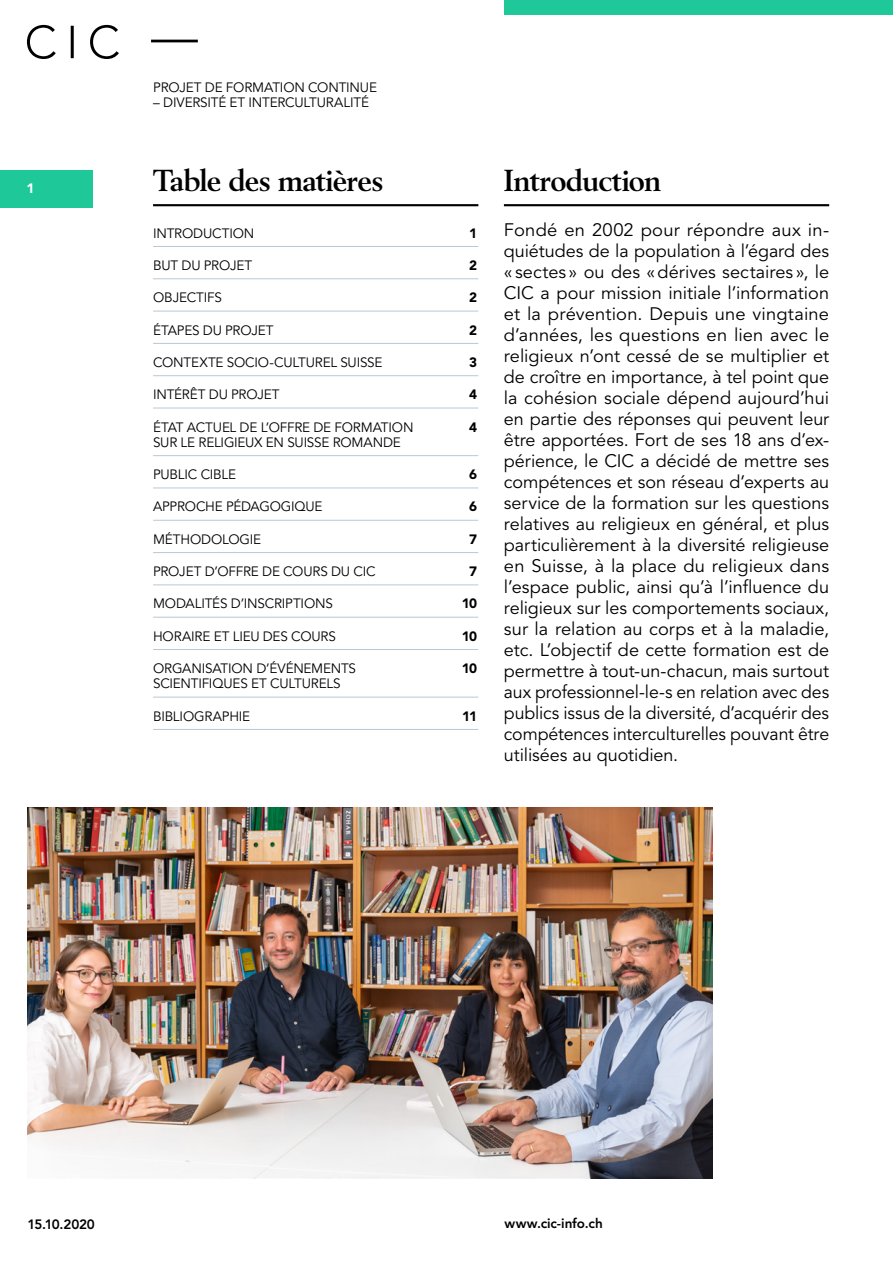
<style>
.page{position:relative;width:893px;height:1263px;background:#fff}
.page>*{position:absolute;margin:0;border:0;box-sizing:border-box;transform-origin:0 0}
.t1{font:700 30px "Berling";letter-spacing:-.025em;color:#000}
.t2{font:18px/21px "Avenir";letter-spacing:-.005em;color:#000;text-align:justify}
.t3{font:13.5px "Avenir";letter-spacing:-.015em;color:#000}
.t4{font:800 13.5px "Avenir";letter-spacing:-.01em;color:#000}
.t5{font:900 13.5px "Avenir";letter-spacing:-.045em;color:#000}
.t6{font:900 13.5px "Avenir";color:#fff}
</style>
<div class="page">
<div style="left:0;top:170px;width:92px;height:37px;background:#1ec899"></div>
<div style="left:504px;top:0;width:389px;height:14px;background:#1ec899"></div>
<svg style="left:27px;top:25px;width:92px;height:34px"></svg>
<hr style="left:151px;top:40px;width:47px;height:2px;background:#000">
<hr style="left:504px;top:204px;width:325px;height:2px;background:#000">
<hr style="left:153px;top:204px;width:325px;height:2px;background:#000">
<hr style="left:153px;top:246px;width:325px;height:1px;background:#b8c9d1">
<hr style="left:153px;top:278px;width:325px;height:1px;background:#b8c9d1">
<hr style="left:153px;top:311px;width:325px;height:1px;background:#b8c9d1">
<hr style="left:153px;top:343px;width:325px;height:1px;background:#b8c9d1">
<hr style="left:153px;top:375px;width:325px;height:1px;background:#b8c9d1">
<hr style="left:153px;top:408px;width:325px;height:1px;background:#b8c9d1">
<hr style="left:153px;top:455px;width:325px;height:1px;background:#b8c9d1">
<hr style="left:153px;top:488px;width:325px;height:1px;background:#b8c9d1">
<hr style="left:153px;top:520px;width:325px;height:1px;background:#b8c9d1">
<hr style="left:153px;top:552px;width:325px;height:1px;background:#b8c9d1">
<hr style="left:153px;top:585px;width:325px;height:1px;background:#b8c9d1">
<hr style="left:153px;top:617px;width:325px;height:1px;background:#b8c9d1">
<hr style="left:153px;top:649px;width:325px;height:1px;background:#b8c9d1">
<hr style="left:153px;top:697px;width:325px;height:1px;background:#b8c9d1">
<hr style="left:153px;top:729px;width:325px;height:1px;background:#b8c9d1">
<img style="left:28px;top:807px;width:684px;height:371px">
<p class="t6" style="left:26px;top:180px;width:9px">1</p>
<p class="t3" style="left:153px;top:79px;width:225px">PROJET DE FORMATION CONTINUE</p>
<p class="t3" style="left:153px;top:95px;width:217px">– DIVERSITÉ ET INTERCULTURALITÉ</p>
<h1 class="t1" style="left:153px;top:163px;width:232px">Table des matières</h1>
<p class="t3" style="left:153px;top:225px;width:103px">INTRODUCTION</p>
<p class="t5" style="left:469px;top:225px;width:9px">1</p>
<p class="t3" style="left:153px;top:258px;width:101px">BUT DU PROJET</p>
<p class="t5" style="left:469px;top:257px;width:9px">2</p>
<p class="t3" style="left:153px;top:290px;width:70px">OBJECTIFS</p>
<p class="t5" style="left:469px;top:289px;width:9px">2</p>
<p class="t3" style="left:153px;top:322px;width:122px">ÉTAPES DU PROJET</p>
<p class="t5" style="left:469px;top:322px;width:9px">2</p>
<p class="t3" style="left:153px;top:354px;width:231px">CONTEXTE SOCIO-CULTUREL SUISSE</p>
<p class="t5" style="left:469px;top:354px;width:9px">3</p>
<p class="t3" style="left:153px;top:387px;width:128px">INTÉRÊT DU PROJET</p>
<p class="t5" style="left:469px;top:386px;width:9px">4</p>
<p class="t3" style="left:153px;top:419px;width:262px">ÉTAT ACTUEL DE L’OFFRE DE FORMATION</p>
<p class="t5" style="left:469px;top:419px;width:9px">4</p>
<p class="t3" style="left:153px;top:434px;width:249px">SUR LE RELIGIEUX EN SUISSE ROMANDE</p>
<p class="t3" style="left:153px;top:467px;width:85px">PUBLIC CIBLE</p>
<p class="t5" style="left:469px;top:466px;width:9px">6</p>
<p class="t3" style="left:153px;top:499px;width:171px">APPROCHE PÉDAGOGIQUE</p>
<p class="t5" style="left:469px;top:499px;width:9px">6</p>
<p class="t3" style="left:153px;top:531px;width:110px">MÉTHODOLOGIE</p>
<p class="t5" style="left:469px;top:531px;width:9px">7</p>
<p class="t3" style="left:153px;top:564px;width:224px">PROJET D’OFFRE DE COURS DU CIC</p>
<p class="t5" style="left:469px;top:563px;width:9px">7</p>
<p class="t3" style="left:153px;top:596px;width:181px">MODALITÉS D’INSCRIPTIONS</p>
<p class="t5" style="left:462px;top:595px;width:17px">10</p>
<p class="t3" style="left:153px;top:628px;width:184px">HORAIRE ET LIEU DES COURS</p>
<p class="t5" style="left:462px;top:628px;width:17px">10</p>
<p class="t3" style="left:153px;top:661px;width:205px">ORGANISATION D’ÉVÉNEMENTS</p>
<p class="t5" style="left:462px;top:660px;width:17px">10</p>
<p class="t3" style="left:153px;top:676px;width:189px">SCIENTIFIQUES ET CULTURELS</p>
<p class="t3" style="left:153px;top:708px;width:99px">BIBLIOGRAPHIE</p>
<p class="t5" style="left:462px;top:708px;width:16px">11</p>
<h1 class="t1" style="left:504px;top:163px;width:159px">Introduction</h1>
<p class="t2" style="left:504px;top:220px;width:327px">Fondé en 2002 pour répondre aux in&shy;quiétudes de la population à l’égard des « sectes » ou des «dérives sectaires », le CIC a pour mission initiale l’information et la prévention. Depuis une vingtaine d’années, les questions en lien avec le religieux n’ont cessé de se multiplier et de croître en importance, à tel point que la cohésion sociale dépend aujourd’hui en partie des réponses qui peuvent leur être apportées. Fort de ses 18 ans d’ex&shy;périence, le CIC a décidé de mettre ses compétences et son réseau d’experts au service de la formation sur les questions relatives au religieux en général, et plus particulièrement à la diversité religieuse en Suisse, à la place du religieux dans l’espace public, ainsi qu’à l’influence du religieux sur les comportements sociaux, sur la relation au corps et à la maladie, etc. L’objectif de cette formation est de permettre à tout-un-chacun, mais surtout aux professionnel-le-s en relation avec des publics issus de la diversité, d’acquérir des compétences interculturelles pouvant être utilisées au quotidien.</p>
<p class="t4" style="left:28px;top:1216px;width:69px">15.10.2020</p>
<p class="t4" style="left:504px;top:1216px;width:100px">www.cic-info.ch</p>
</div>
